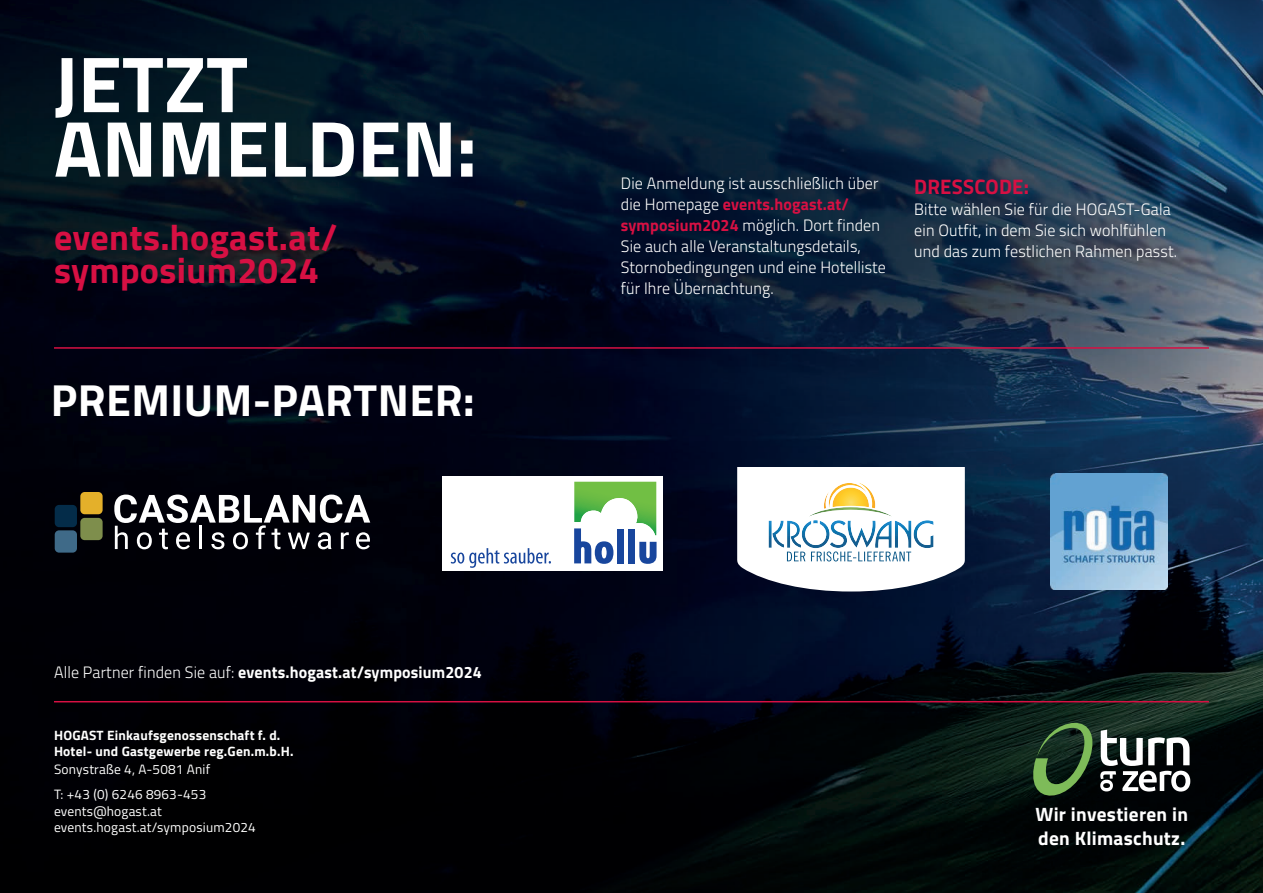
<style>
.page{position:relative;width:1263px;height:893px;background:#fff}
.page>*{position:absolute;margin:0;border:0;box-sizing:border-box;transform-origin:0 0}
.t1{font:700 79.5px/64.5px "Titillium Web";color:#fff}
.t2{font:700 45px "Titillium Web";letter-spacing:.01em;color:#fff}
.t3{font:700 36px/33px "Titillium Web";letter-spacing:.01em;color:#d71043}
.t4{font:700 21px "Titillium Web";letter-spacing:.01em;color:#d71043}
.t5{font:700 19.35px/23.5px "Titillium Web";letter-spacing:.015em;color:#fff}
.t6{font:300 16.5px/21px "Titillium Web";letter-spacing:.01em;color:#fff}
.t7{font:700 16.5px "Titillium Web";letter-spacing:.01em;color:#fff}
.t8{font:13.5px/25px "Titillium Web";letter-spacing:.015em;color:#fff}
.t9{font:700 13.5px/16.5px "Titillium Web";letter-spacing:.015em;color:#fff}
.s1{font-weight:300}
.s2{font-weight:700;color:#d71043}
</style>
<div class="page">
<img style="left:0;top:0;width:1263px;height:893px">
<hr style="left:54px;top:347px;width:1155px;height:2px;background:#d71043">
<hr style="left:54px;top:701px;width:1155px;height:1px;background:#d71043">
<img style="left:1050px;top:473px;width:117px;height:117px">
<div style="left:442px;top:476px;width:221px;height:95px;background:#fff"></div>
<svg style="left:574px;top:481px;width:82px;height:83px"></svg>
<svg style="left:451px;top:548px;width:100px;height:20px"></svg>
<svg style="left:737px;top:468px;width:228px;height:124px"></svg>
<div style="left:80px;top:518px;width:23px;height:22px;background:#7e8e4c;border-radius:4px"></div>
<div style="left:80px;top:492px;width:23px;height:22px;background:#e4b02a;border-radius:4px"></div>
<div style="left:55px;top:530px;width:22px;height:23px;background:#3f6a88;border-radius:4px"></div>
<div style="left:55px;top:505px;width:22px;height:22px;background:#042c49;border-radius:4px"></div>
<svg style="left:114px;top:495px;width:256px;height:54px"></svg>
<svg style="left:1033px;top:723px;width:157px;height:73px"></svg>
<h1 class="t1" style="left:54px;top:53px;width:424px">JETZT<br>ANMELDEN:</h1>
<h3 class="t3" style="left:54px;top:221px;width:285px">events.hogast.at/ symposium2024</h3>
<h2 class="t2" style="left:51px;top:376px;width:425px">PREMIUM-PARTNER:</h2>
<p class="t7" style="left:54px;top:663px;width:429px"><span class="s1">Alle Partner finden Sie auf:</span> events.hogast.at/symposium2024</p>
<p class="t9" style="left:54px;top:727px;width:241px">HOGAST Einkaufsgenossenschaft f. d.<br>Hotel- und Gastgewerbe reg.Gen.m.b.H.</p>
<p class="t8" style="left:54px;top:758px;width:158px">Sonystraße 4, A-5081 Anif<br>T: +43 (0) 6246 8963-453</p>
<p class="t8" style="left:54px;top:804px;width:203px;line-height:16.5px">events@hogast.at events.hogast.at/symposium2024</p>
<p class="t6" style="left:621px;top:173px;width:267px">Die Anmeldung ist ausschließlich über die Homepage <span class="s2">events.hogast.at/ symposium2024</span> möglich. Dort finden Sie auch alle Veranstaltungsdetails, Stornobedingungen und eine Hotelliste für Ihre Übernachtung.</p>
<p class="t4" style="left:914px;top:175px;width:116px">DRESSCODE:</p>
<p class="t6" style="left:914px;top:199px;width:264px">Bitte wählen Sie für die HOGAST-Gala ein Outfit, in dem Sie sich wohlfühlen und das zum festlichen Rahmen passt.</p>
<p class="t5" style="left:1035px;top:803px;width:154px">Wir investieren in den Klimaschutz.</p>
</div>
